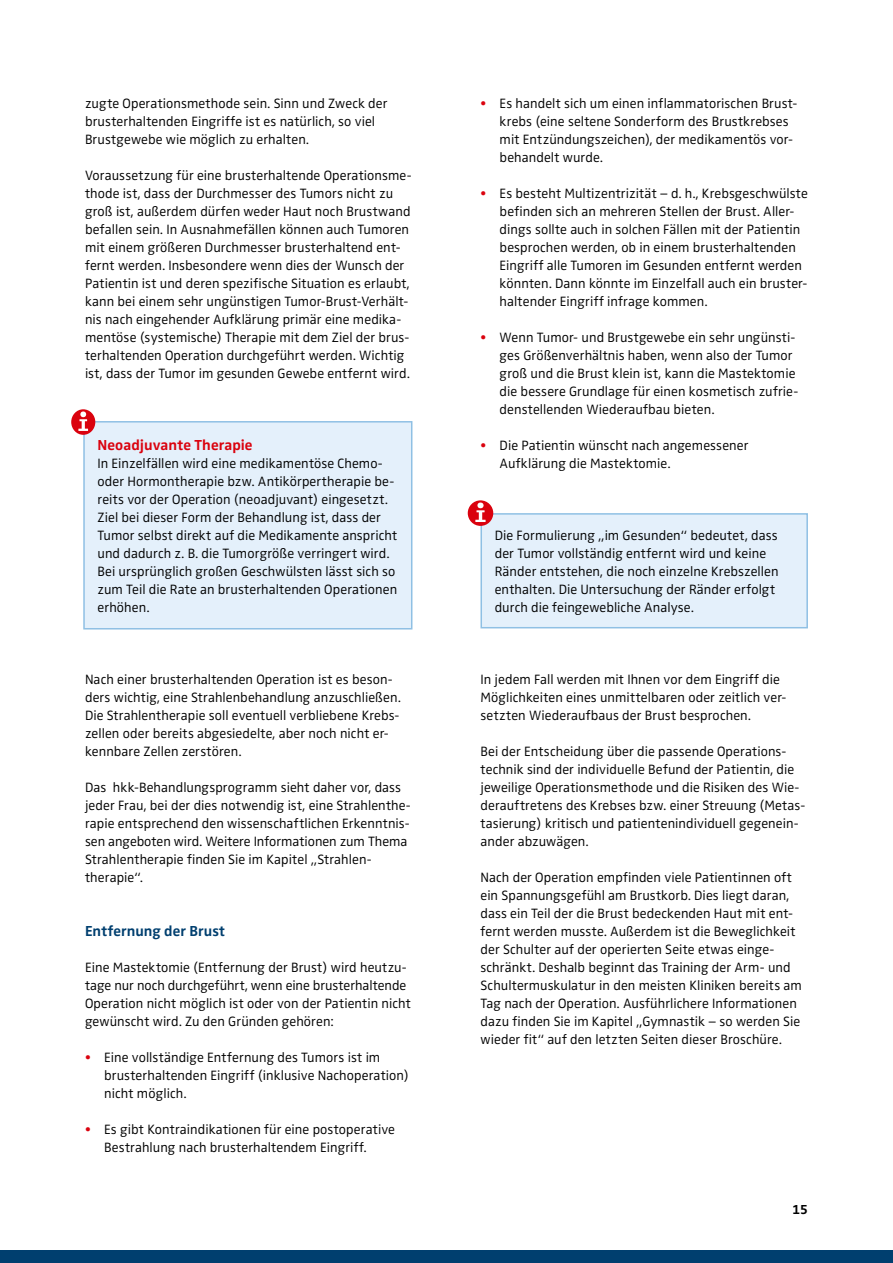
<style>
.page{position:relative;width:893px;height:1263px;background:#fff}
.page>*{position:absolute;margin:0;border:0;box-sizing:border-box;transform-origin:0 0}
.t1{font:700 15px "Zwo Pro";letter-spacing:.005em;color:#da020e}
.t2{font:700 15px "Zwo Pro";letter-spacing:.005em;color:#003f6f}
.t3{font:300 13.95px/18px "Zwo Pro";letter-spacing:.005em;color:#000}
.t4{font:700 13.5px "Zwo Pro";color:#000}
.s1{color:#da020e}
</style>
<div class="page">
<div style="left:481px;top:514px;width:326px;height:114px;background:#e4f0fb"></div>
<div style="left:480px;top:513px;width:328px;height:115px;border:2px solid #8fc0e4"></div>
<div style="left:468px;top:500px;width:25px;height:26px;background:#da020e;border-radius:50%"></div>
<svg style="left:475px;top:502px;width:11px;height:20px"></svg>
<div style="left:84px;top:422px;width:328px;height:207px;background:#e4f0fb"></div>
<div style="left:83px;top:421px;width:329px;height:208px;border:2px solid #8fc0e4"></div>
<div style="left:71px;top:409px;width:24px;height:26px;background:#da020e;border-radius:50%"></div>
<svg style="left:78px;top:411px;width:10px;height:20px"></svg>
<div style="left:0;top:1250px;width:893px;height:13px;background:#003f6f"></div>
<p class="t3" style="left:85px;top:93px;width:304px">zugte Operationsmethode sein. Sinn und Zweck der brusterhaltenden Eingriffe ist es natürlich, so viel<br>Brustgewebe wie möglich zu erhalten.</p>
<p class="t3" style="left:85px;top:165px;width:328px">Voraussetzung für eine brusterhaltende Operationsme&shy;thode ist, dass der Durchmesser des Tumors nicht zu groß ist, außerdem dürfen weder Haut noch Brustwand befallen sein. In Ausnahmefällen können auch Tumoren mit einem größeren Durchmesser brusterhaltend ent&shy;fernt werden. Insbesondere wenn dies der Wunsch der Patientin ist und deren spezifische Situation es erlaubt, kann bei einem sehr ungünstigen Tumor-Brust-Verhält&shy;nis nach eingehender Aufklärung primär eine medika&shy;mentöse (systemische) Therapie mit dem Ziel der brus&shy;terhaltenden Operation durchgeführt werden. Wichtig ist, dass der Tumor im gesunden Gewebe entfernt wird.</p>
<p class="t1" style="left:98px;top:434px;width:157px">Neoadjuvante Therapie</p>
<p class="t3" style="left:98px;top:453px;width:301px">In Einzelfällen wird eine medikamentöse Chemo&shy;oder Hormontherapie bzw. Antikörpertherapie be&shy;reits vor der Operation (neoadjuvant) eingesetzt.<br>Ziel bei dieser Form der Behandlung ist, dass der Tumor selbst direkt auf die Medikamente anspricht und dadurch z. B. die Tumorgröße verringert wird.<br>Bei ursprünglich großen Geschwülsten lässt sich so zum Teil die Rate an brusterhaltenden Operationen erhöhen.</p>
<p class="t3" style="left:85px;top:669px;width:317px">Nach einer brusterhaltenden Operation ist es beson&shy;ders wichtig, eine Strahlenbehandlung anzuschließen.<br>Die Strahlentherapie soll eventuell verbliebene Krebs&shy;zellen oder bereits abgesiedelte, aber noch nicht er&shy;kennbare Zellen zerstören.</p>
<p class="t3" style="left:85px;top:777px;width:327px">Das hkk-Behandlungsprogramm sieht daher vor, dass jeder Frau, bei der dies notwendig ist, eine Strahlenthe&shy;rapie entsprechend den wissenschaftlichen Erkenntnis&shy;sen angeboten wird. Weitere Informationen zum Thema Strahlentherapie finden Sie im Kapitel „Strahlen&shy;therapie“.</p>
<p class="t2" style="left:85px;top:920px;width:142px">Entfernung der Brust</p>
<p class="t3" style="left:85px;top:957px;width:328px">Eine Mastektomie (Entfernung der Brust) wird heutzu&shy;tage nur noch durchgeführt, wenn eine brusterhaltende Operation nicht möglich ist oder von der Patientin nicht gewünscht wird. Zu den Gründen gehören:</p>
<p class="t3" style="left:104px;top:1047px;width:306px;text-indent:-19px"><span class="s1">•</span> Eine vollständige Entfernung des Tumors ist im brusterhaltenden Eingriff (inklusive Nachoperation) nicht möglich.</p>
<p class="t3" style="left:104px;top:1119px;width:292px;text-indent:-19px"><span class="s1">•</span> Es gibt Kontraindikationen für eine postoperative<br>Bestrahlung nach brusterhaltendem Eingriff.</p>
<p class="t3" style="left:500px;top:93px;width:299px;text-indent:-19px"><span class="s1">•</span> Es handelt sich um einen inflammatorischen Brust&shy;krebs (eine seltene Sonderform des Brustkrebses mit Entzündungszeichen), der medikamentös vor&shy;behandelt wurde.</p>
<p class="t3" style="left:500px;top:183px;width:310px;text-indent:-19px"><span class="s1">•</span> Es besteht Multizentrizität – d. h., Krebsgeschwülste befinden sich an mehreren Stellen der Brust. Aller&shy;dings sollte auch in solchen Fällen mit der Patientin besprochen werden, ob in einem brusterhaltenden Eingriff alle Tumoren im Gesunden entfernt werden könnten. Dann könnte im Einzelfall auch ein bruster&shy;haltender Eingriff infrage kommen.</p>
<p class="t3" style="left:500px;top:327px;width:300px;text-indent:-19px"><span class="s1">•</span> Wenn Tumor- und Brustgewebe ein sehr ungünsti&shy;ges Größenverhältnis haben, wenn also der Tumor groß und die Brust klein ist, kann die Mastektomie die bessere Grundlage für einen kosmetisch zufrie&shy;denstellenden Wiederaufbau bieten.</p>
<p class="t3" style="left:500px;top:435px;width:250px;text-indent:-19px"><span class="s1">•</span> Die Patientin wünscht nach angemessener<br>Aufklärung die Mastektomie.</p>
<p class="t3" style="left:495px;top:525px;width:285px">Die Formulierung „im Gesunden“ bedeutet, dass der Tumor vollständig entfernt wird und keine Ränder entstehen, die noch einzelne Krebszellen enthalten. Die Untersuchung der Ränder erfolgt durch die feingewebliche Analyse.</p>
<p class="t3" style="left:480px;top:669px;width:307px">In jedem Fall werden mit Ihnen vor dem Eingriff die<br>Möglichkeiten eines unmittelbaren oder zeitlich ver&shy;setzten Wiederaufbaus der Brust besprochen.</p>
<p class="t3" style="left:480px;top:741px;width:326px">Bei der Entscheidung über die passende Operations&shy;technik sind der individuelle Befund der Patientin, die jeweilige Operationsmethode und die Risiken des Wie&shy;derauftretens des Krebses bzw. einer Streuung (Metas&shy;tasierung) kritisch und patientenindividuell gegenein&shy;ander abzuwägen.</p>
<p class="t3" style="left:480px;top:867px;width:323px">Nach der Operation empfinden viele Patientinnen oft ein Spannungsgefühl am Brustkorb. Dies liegt daran, dass ein Teil der die Brust bedeckenden Haut mit ent&shy;fernt werden musste. Außerdem ist die Beweglichkeit der Schulter auf der operierten Seite etwas einge&shy;schränkt. Deshalb beginnt das Training der Arm- und Schultermuskulatur in den meisten Kliniken bereits am Tag nach der Operation. Ausführlichere Informationen dazu finden Sie im Kapitel „Gymnastik – so werden Sie wieder fit“ auf den letzten Seiten dieser Broschüre.</p>
<p class="t4" style="left:792px;top:1199px;width:17px">15</p>
</div>
